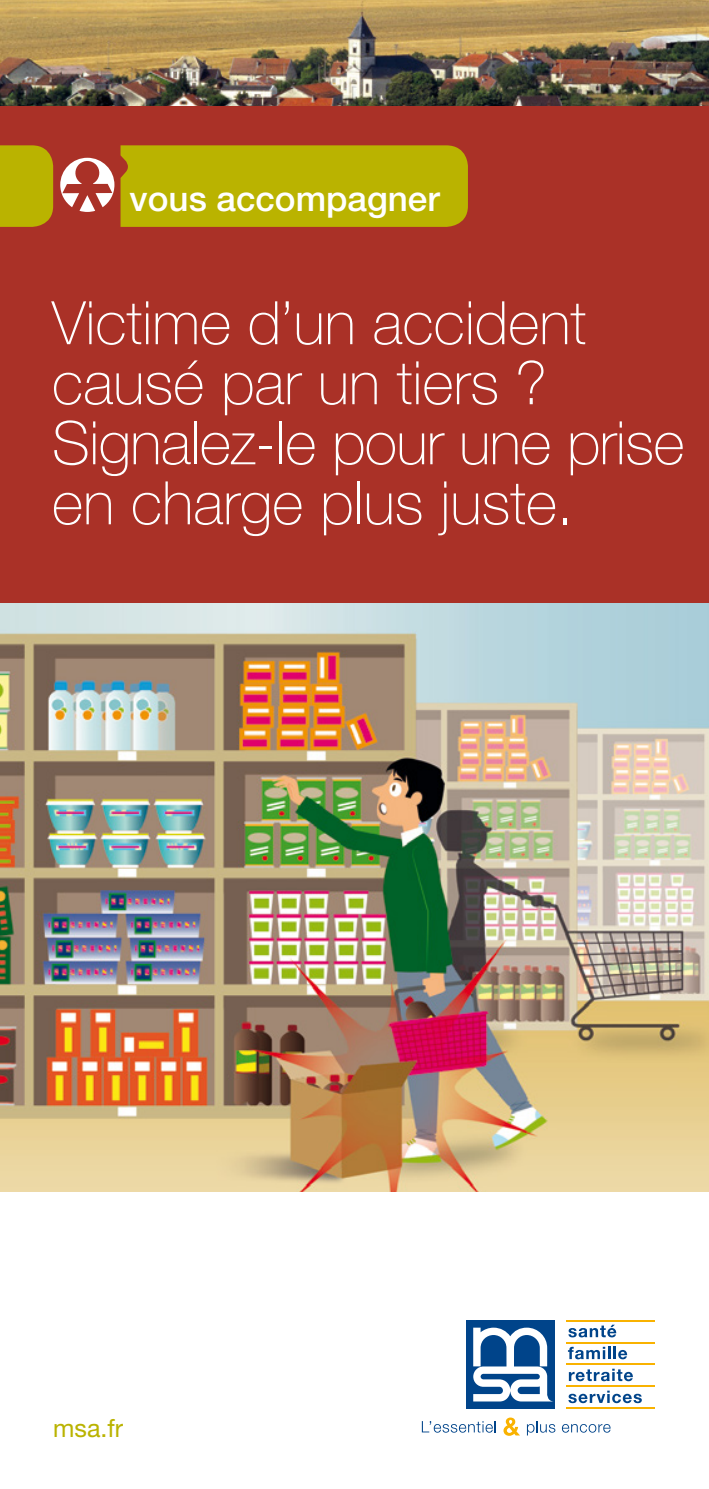
<style>
.page{position:relative;width:709px;height:1489px;background:#fff}
.page>*{position:absolute;margin:0;border:0;box-sizing:border-box;transform-origin:0 0}
.t1{font:100 60px/60px "Helvetica Neue LT Pro";color:#fff}
.t2{font:500 35px "Helvetica Neue LT Pro";color:#fff}
.t3{font:25px "Helvetica Neue LT Pro";color:#bab300}
</style>
<div class="page">
<img style="left:0;top:602px;width:709px;height:589px">
<img style="left:0;top:0;width:709px;height:106px">
<div style="left:0;top:106px;width:709px;height:496px;background:#aa3127"></div>
<div style="left:120px;top:145px;width:348px;height:82px;background:#bab300"></div>
<div style="left:0;top:145px;width:53px;height:82px;background:#bab300"></div>
<svg style="left:568px;top:1324px;width:48px;height:13px"></svg>
<svg style="left:568px;top:1346px;width:59px;height:13px"></svg>
<svg style="left:569px;top:1368px;width:64px;height:13px"></svg>
<svg style="left:568px;top:1390px;width:74px;height:12px"></svg>
<hr style="left:566px;top:1319px;width:89px;height:1px;background:#f9b200">
<hr style="left:566px;top:1341px;width:89px;height:1px;background:#f9b200">
<hr style="left:566px;top:1363px;width:89px;height:1px;background:#f9b200">
<hr style="left:566px;top:1385px;width:89px;height:1px;background:#f9b200">
<hr style="left:566px;top:1407px;width:89px;height:1px;background:#f9b200">
<div style="left:466px;top:1319px;width:88px;height:89px;background:#00448a"></div>
<svg style="left:473px;top:1327px;width:78px;height:74px"></svg>
<svg style="left:422px;top:1421px;width:74px;height:11px"></svg>
<svg style="left:503px;top:1417px;width:17px;height:18px"></svg>
<svg style="left:527px;top:1421px;width:28px;height:14px"></svg>
<svg style="left:562px;top:1424px;width:48px;height:8px"></svg>
<svg style="left:60px;top:158px;width:54px;height:54px"></svg>
<p class="t2" style="left:130px;top:178px;width:311px">vous accompagner</p>
<p class="t1" style="left:52px;top:293px;width:634px">Victime d’un accident causé par un tiers ?<br>Signalez-le pour une prise en charge plus juste.</p>
<p class="t3" style="left:53px;top:1412px;width:71px">msa.fr</p>
</div>
